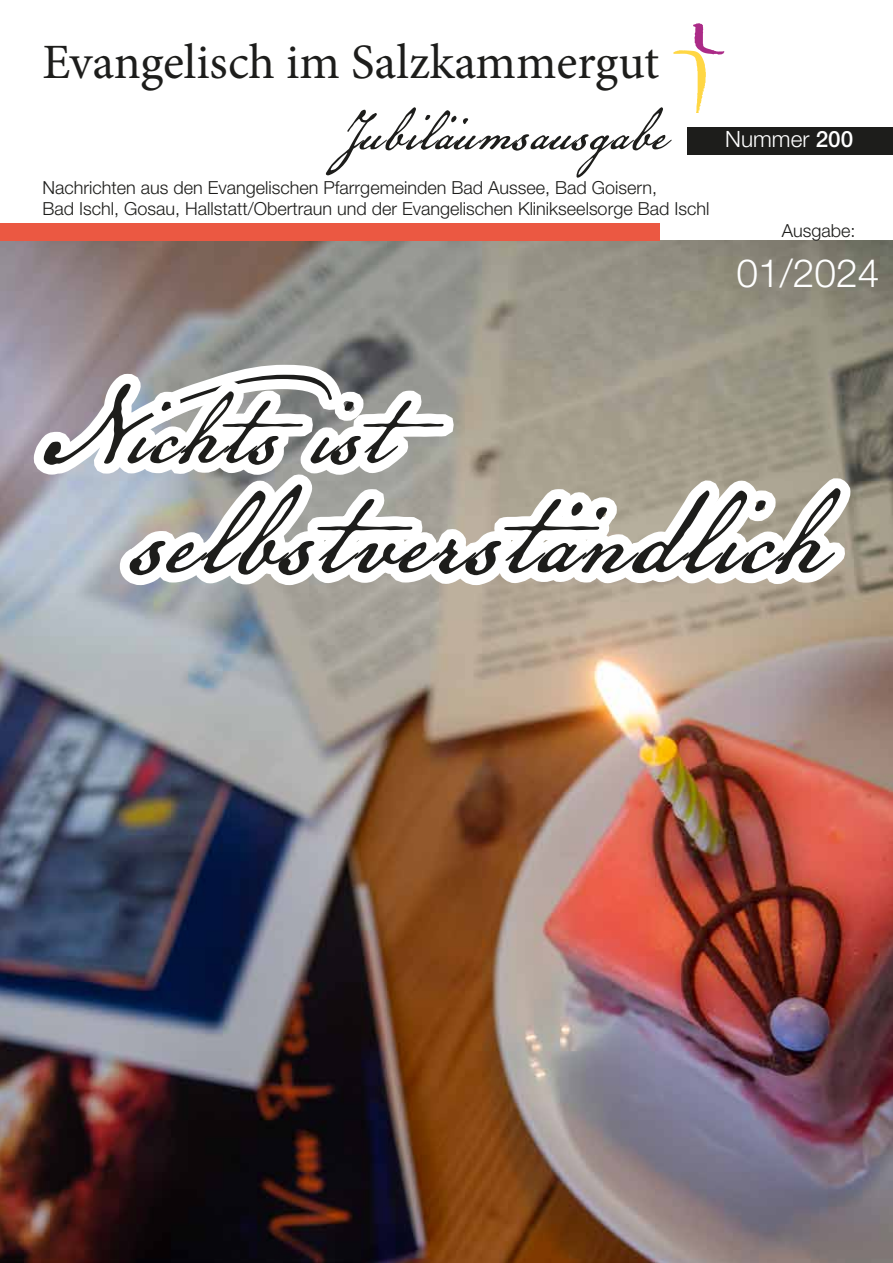
<style>
.page{position:relative;width:893px;height:1263px;background:#fff}
.page>*{position:absolute;margin:0;border:0;box-sizing:border-box;transform-origin:0 0}
.t1{font:136.35px "American Scribe";letter-spacing:.03em;color:#1d1d1b}
.t2{font:115.2px "American Scribe";letter-spacing:.03em;color:#1d1d1b}
.t3{font:65.1px "American Scribe";letter-spacing:.03em;color:#1d1d1b}
.t4{font:49.35px "Minion Pro";color:#1d1d1b}
.t5{font:300 39px "Helvetica Neue LT Std";color:#fff}
.t6{font:300 22.5px "Helvetica Neue LT Std";color:#fff}
.t7{font:300 18px/21.6px "Helvetica Neue LT Std";color:#1d1d1b}
.s1{font-weight:500}
.s2{font-size:125.7px}
</style>
<div class="page">
<img style="left:0;top:241px;width:893px;height:1022px">
<div style="left:687px;top:128px;width:206px;height:27px;background:#1d1d1b"></div>
<div style="left:0;top:224px;width:659px;height:17px;background:#eb5842"></div>
<svg style="left:19px;top:351px;width:337px;height:141px"></svg>
<svg style="left:108px;top:364px;width:759px;height:238px"></svg>
<svg style="left:301px;top:23px;width:423px;height:211px"></svg>
<h3 class="t4" style="left:43px;top:30px;width:618px">Evangelisch im Salzkammergut</h3>
<h3 class="t3" style="left:337px;top:87px;width:331px">Jubiläumsausgabe</h3>
<p class="t7" style="left:43px;top:176px;width:668px">Nachrichten aus den Evangelischen Pfarrgemeinden Bad Aussee, Bad Goisern,<br>Bad Ischl, Gosau, Hallstatt/Obertraun und der Evangelischen Klinikseelsorge Bad Ischl</p>
<p class="t6" style="left:725px;top:126px;width:129px">Nummer <span class="s1">200</span></p>
<p class="t7" style="left:782px;top:219px;width:75px">Ausgabe:</p>
<h3 class="t5" style="left:736px;top:249px;width:145px">01/2024</h3>
<h2 class="t2" style="left:43px;top:353px;width:347px"><span class="s2">N</span>ichts ist</h2>
<h1 class="t1" style="left:132px;top:443px;width:692px">selbstverständlich</h1>
</div>
